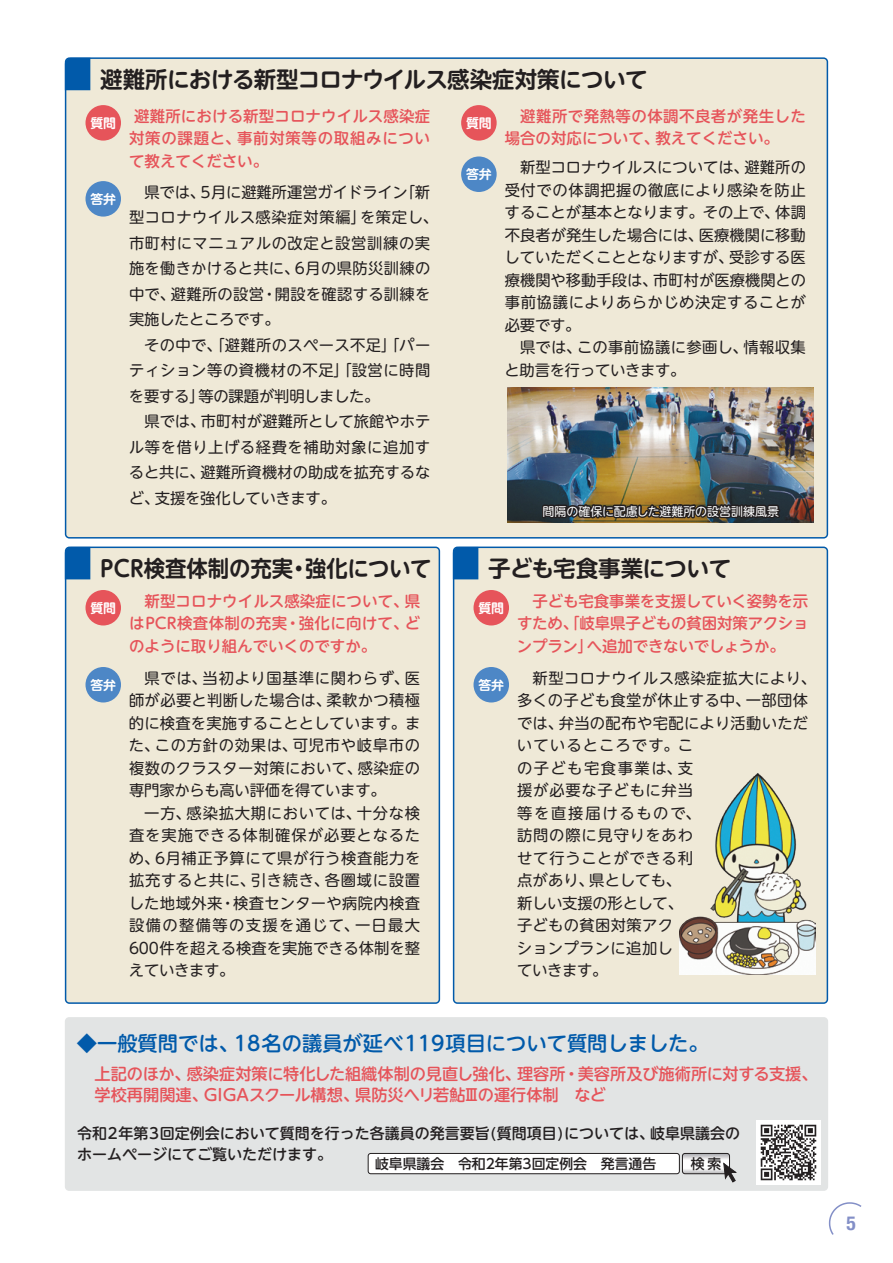
<style>
.page{position:relative;width:893px;height:1263px;background:#fff}
.page>*{position:absolute;margin:0;border:0;box-sizing:border-box;transform-origin:0 0}
.t1{font:700 22.5px "UD Shin M Go Pro De";letter-spacing:-.02em;color:#231f20}
.t2{font:700 22.5px "UD Shin M Go Pro De";letter-spacing:-.02em;color:#231f20;scale:.95 1}
.t3{font:500 20.25px "UD Shin M Go Pro";color:#015aaa}
.t4{font:700 condensed 19.5px "Helvetica Neue";color:#838fc7}
.t5{font:500 16.2px/20.2px "UD Shin M Go Pro";color:#e6545a}
.t6{font:500 15.45px/22.5px "UD Shin M Go Pro";color:#e6545a;text-align:justify}
.t7{font:500 15.45px/22.5px "UD Shin M Go Pro";letter-spacing:.03em;color:#e6545a}
.t8{font:15.3px/22.5px "UD Shin M Go Pro";letter-spacing:.025em;color:#231f20}
.t9{font:15.3px/22.5px "UD Shin M Go Pro";letter-spacing:.005em;color:#231f20}
.t10{font:500 15px/21px "UD Shin M Go Pro";color:#231f20}
.t11{font:500 13.8px "UD Shin Go Pro";color:#231f20}
.t12{font:700 12.9px "UD Shin M Go Pro De";color:#fff}
.t13{font:12px "UD Shin M Go Pro";color:#fff}
</style>
<div class="page">
<div style="left:65px;top:1017px;width:763px;height:174px;background:#e2e4e4;border-radius:4px"></div>
<div style="left:65px;top:57px;width:763px;height:481px;background:#efe9d7"></div>
<svg style="left:65px;top:58px;width:25px;height:32px"></svg>
<div style="left:85px;top:105px;width:36px;height:36px;background:#e6545a;border-radius:50%"></div>
<div style="left:85px;top:181px;width:36px;height:36px;background:#4d87c6;border-radius:50%"></div>
<div style="left:461px;top:105px;width:36px;height:36px;background:#e6545a;border-radius:50%"></div>
<div style="left:461px;top:156px;width:36px;height:36px;background:#4d87c6;border-radius:50%"></div>
<div style="left:65px;top:546px;width:375px;height:458px;background:#efe9d7"></div>
<svg style="left:65px;top:547px;width:25px;height:32px"></svg>
<div style="left:85px;top:590px;width:36px;height:35px;background:#e6545a;border-radius:50%"></div>
<div style="left:85px;top:667px;width:36px;height:35px;background:#4d87c6;border-radius:50%"></div>
<div style="left:453px;top:546px;width:375px;height:458px;background:#efe9d7"></div>
<svg style="left:453px;top:547px;width:25px;height:32px"></svg>
<div style="left:473px;top:590px;width:36px;height:35px;background:#e6545a;border-radius:50%"></div>
<div style="left:473px;top:667px;width:36px;height:35px;background:#4d87c6;border-radius:50%"></div>
<img style="left:508px;top:387px;width:306px;height:136px">
<img style="left:679px;top:774px;width:136px;height:200px">
<img style="left:540px;top:341px;width:242px;height:326px">
<img style="left:756px;top:1120px;width:65px;height:65px">
<div style="left:368px;top:1153px;width:311px;height:21px;background:#fff;border-radius:3px"></div>
<div style="left:368px;top:1153px;width:312px;height:21px;border:1px solid #231f20;border-radius:3px"></div>
<svg style="left:682px;top:1153px;width:55px;height:30px"></svg>
<svg style="left:828px;top:1202px;width:34px;height:33px"></svg>
<h1 class="t1" style="left:100px;top:61px;width:549px">避難所における新型コロナウイルス感染症対策について</h1>
<p class="t6" style="left:129px;top:104px;width:303px;text-indent:5px">避難所における新型コロナウイルス感染症対策の課題と、事前対策等の取組みについて教えてください。</p>
<p class="t8" style="left:129px;top:179px;width:311px;line-height:25.5px">　県では、5月に避難所運営ガイドライン「新型コロナウイルス感染症対策編」を策定し、市町村にマニュアルの改定と設営訓練の実施を働きかけると共に、6月の県防災訓練の中で、避難所の設営・開設を確認する訓練を実施したところです。<br>　その中で、「避難所のスペース不足」「パーティション等の資機材の不足」「設営に時間を要する」等の課題が判明しました。<br>　県では、市町村が避難所として旅館やホテル等を借り上げる経費を補助対象に追加すると共に、避難所資機材の助成を拡充するなど、支援を強化していきます。</p>
<p class="t7" style="left:505px;top:104px;width:303px">　避難所で発熱等の体調不良者が発生した場合の対応について、教えてください。</p>
<p class="t9" style="left:504px;top:155px;width:303px">　新型コロナウイルスについては、避難所の受付での体調把握の徹底により感染を防止することが基本となります。その上で、体調不良者が発生した場合には、医療機関に移動していただくこととなりますが、受診する医療機関や移動手段は、市町村が医療機関との事前協議によりあらかじめ決定することが必要です。<br>　県では、この事前協議に参画し、情報収集と助言を行っていきます。</p>
<p class="t12" style="left:90px;top:112px;width:27px">質問</p>
<p class="t12" style="left:466px;top:112px;width:27px">質問</p>
<p class="t12" style="left:466px;top:164px;width:27px">答弁</p>
<p class="t12" style="left:90px;top:188px;width:27px">答弁</p>
<p class="t13" style="left:543px;top:502px;width:238px">間隔の確保に配慮した避難所の設営訓練風景</p>
<h1 class="t2" style="left:96px;top:550px;width:354px">ＰＣＲ検査体制の充実・強化について</h1>
<p class="t6" style="left:129px;top:589px;width:293px">　新型コロナウイルス感染症について、県はPCR検査体制の充実・強化に向けて、どのように取り組んでいくのですか。</p>
<p class="t8" style="left:129px;top:666px;width:293px">　県では、当初より国基準に関わらず、医師が必要と判断した場合は、柔軟かつ積極的に検査を実施することとしています。また、この方針の効果は、可児市や岐阜市の複数のクラスター対策において、感染症の専門家からも高い評価を得ています。<br>　一方、感染拡大期においては、十分な検査を実施できる体制確保が必要となるため、6月補正予算にて県が行う検査能力を拡充すると共に、引き続き、各圏域に設置した地域外来・検査センターや病院内検査設備の整備等の支援を通じて、一日最大<br>600件を超える検査を実施できる体制を整えていきます。</p>
<p class="t12" style="left:90px;top:597px;width:27px">質問</p>
<p class="t12" style="left:90px;top:674px;width:27px">答弁</p>
<h1 class="t1" style="left:488px;top:550px;width:244px">子ども宅食事業について</h1>
<p class="t6" style="left:517px;top:589px;width:293px">　子ども宅食事業を支援していく姿勢を示すため、「岐阜県子どもの貧困対策アクションプラン」へ追加できないでしょうか。</p>
<p class="t8" style="left:517px;top:666px;width:301px">　新型コロナウイルス感染症拡大により、多くの子ども食堂が休止する中、一部団体では、弁当の配布や宅配により活動いただいているところです。こ<br>の子ども宅食事業は、支<br>援が必要な子どもに弁当<br>等を直接届けるもので、<br>訪問の際に見守りをあわ<br>せて行うことができる利<br>点があり、県としても、<br>新しい支援の形として、<br>子どもの貧困対策アク<br>ションプランに追加し<br>ていきます。</p>
<p class="t12" style="left:478px;top:597px;width:27px">質問</p>
<p class="t12" style="left:478px;top:674px;width:27px">答弁</p>
<h2 class="t3" style="left:77px;top:1027px;width:633px">◆一般質問では、18名の議員が延べ119項目について質問しました。</h2>
<p class="t5" style="left:95px;top:1063px;width:725px">上記のほか、感染症対策に特化した組織体制の見直し強化、理容所・美容所及び施術所に対する支援、学校再開関連、GIGAスクール構想、県防災ヘリ若鮎Ⅲの運行体制　など</p>
<p class="t10" style="left:77px;top:1122px;width:665px">令和2年第3回定例会において質問を行った各議員の発言要旨(質問項目)については、岐阜県議会のホームページにてご覧いただけます。</p>
<p class="t11" style="left:375px;top:1152px;width:283px">岐阜県議会　令和2年第3回定例会　発言通告</p>
<p class="t11" style="left:691px;top:1152px;width:32px">検索</p>
<p class="t4" style="left:846px;top:1207px;width:11px">5</p>
</div>
